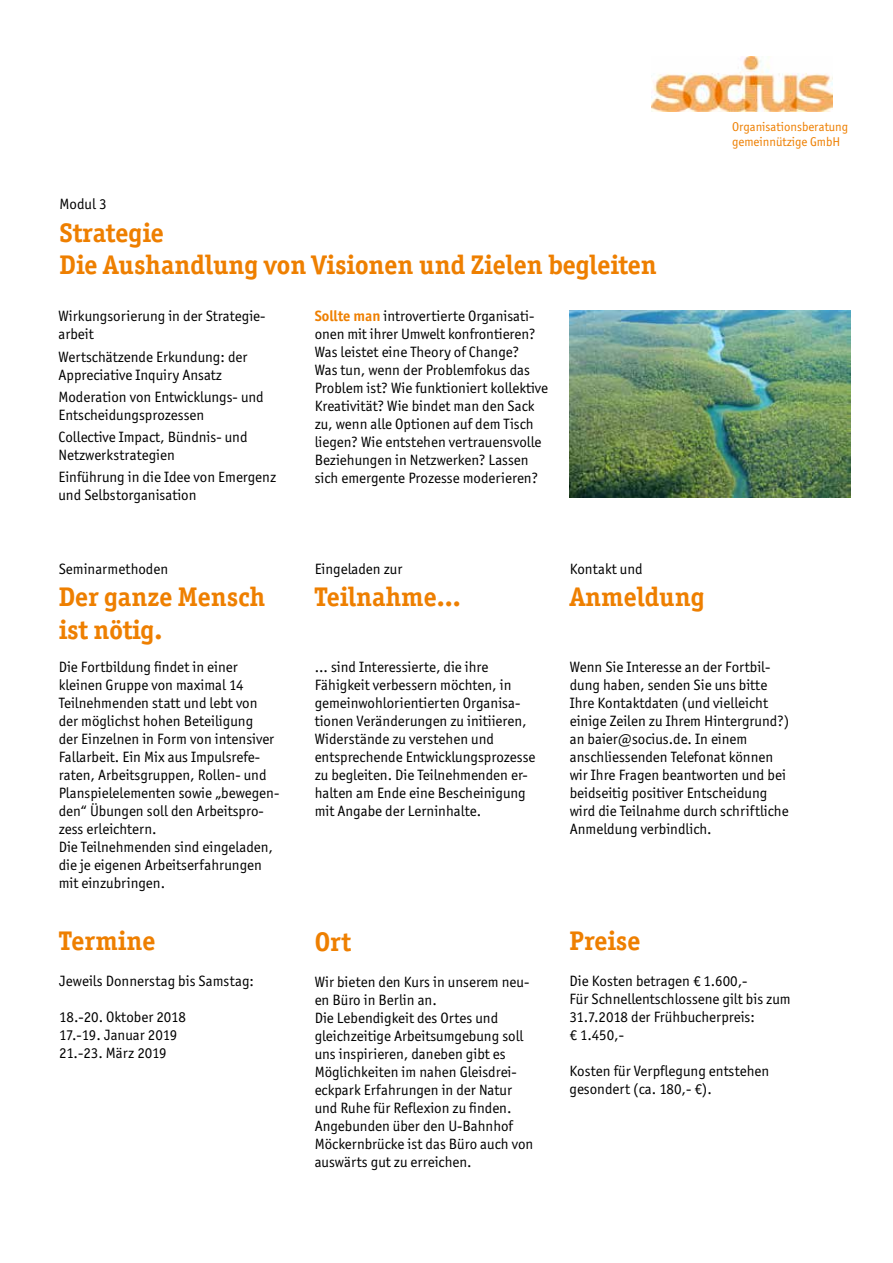
<style>
.page{position:relative;width:893px;height:1263px;background:#fff}
.page>*{position:absolute;margin:0;border:0;box-sizing:border-box;transform-origin:0 0}
.t1{font:700 27px/32.4px "Officina Ser ITC Std";color:#ee7f00}
.t2{font:15px/18px "Officina Sans ITC Std";color:#000}
.t3{font:12.75px/15.3px "Officina Sans ITC Std";color:#ee7f00}
.s1{font-weight:700;color:#ee7f00}
</style>
<div class="page">
<img style="left:651px;top:57px;width:182px;height:55px">
<img style="left:570px;top:310px;width:280px;height:187px">
<p class="t2" style="left:60px;top:195px;width:48px">Modul 3</p>
<h1 class="t1" style="left:60px;top:216px;width:599px">Strategie<br>Die Aushandlung von Visionen und Zielen begleiten</h1>
<p class="t2" style="left:58px;top:307px;width:209px">Wirkungsorierung in der Strategie&shy;arbeit</p>
<p class="t2" style="left:58px;top:347px;width:190px">Wertschätzende Erkundung: der<br>Appreciative Inquiry Ansatz</p>
<p class="t2" style="left:58px;top:388px;width:207px">Moderation von Entwicklungs- und<br>Entscheidungsprozessen</p>
<p class="t2" style="left:58px;top:428px;width:191px">Collective Impact, Bündnis- und<br>Netzwerkstrategien</p>
<p class="t2" style="left:58px;top:468px;width:219px">Einführung in die Idee von Emergenz und Selbstorganisation</p>
<p class="t2" style="left:59px;top:560px;width:111px">Seminarmethoden</p>
<h1 class="t1" style="left:59px;top:581px;width:208px">Der ganze Mensch ist nötig.</h1>
<p class="t2" style="left:315px;top:307px;width:235px"><span class="s1">Sollte man</span> introvertierte Organisati&shy;onen mit ihrer Umwelt konfrontieren?<br>Was leistet eine Theory of Change?<br>Was tun, wenn der Problemfokus das Problem ist? Wie funktioniert kollektive Kreativität? Wie bindet man den Sack zu, wenn alle Optionen auf dem Tisch liegen? Wie entstehen vertrauensvolle Beziehungen in Netzwerken? Lassen sich emergente Prozesse moderieren?</p>
<p class="t2" style="left:315px;top:560px;width:89px">Eingeladen zur</p>
<h1 class="t1" style="left:315px;top:581px;width:148px">Teilnahme...</h1>
<p class="t2" style="left:570px;top:560px;width:74px">Kontakt und</p>
<h1 class="t1" style="left:570px;top:581px;width:136px">Anmeldung</h1>
<p class="t3" style="left:732px;top:119px;width:118px">Organisationsberatung gemeinnützige GmbH</p>
<p class="t2" style="left:59px;top:658px;width:222px">Die Fortbildung findet in einer kleinen Gruppe von maximal 14<br>Teilnehmenden statt und lebt von der möglichst hohen Beteiligung<br>der Einzelnen in Form von intensiver<br>Fallarbeit. Ein Mix aus Impulsrefe&shy;raten, Arbeitsgruppen, Rollen- und<br>Planspielelementen sowie „bewegen&shy;den“ Übungen soll den Arbeitspro&shy;zess erleichtern.<br>Die Teilnehmenden sind eingeladen, die je eigenen Arbeitserfahrungen mit einzubringen.</p>
<h1 class="t1" style="left:59px;top:925px;width:98px">Termine</h1>
<p class="t2" style="left:59px;top:972px;width:196px">Jeweils Donnerstag bis Samstag:</p>
<p class="t2" style="left:59px;top:1008px;width:128px">18.-20. Oktober 2018<br>17.-19. Januar 2019<br>21.-23. März 2019</p>
<p class="t2" style="left:315px;top:658px;width:222px">... sind Interessierte, die ihre Fähigkeit verbessern möchten, in gemeinwohlorientierten Organisa&shy;tionen Veränderungen zu initiieren, Widerstände zu verstehen und entsprechende Entwicklungsprozesse zu begleiten. Die Teilnehmenden er&shy;halten am Ende eine Bescheinigung mit Angabe der Lerninhalte.</p>
<p class="t2" style="left:570px;top:657px;width:221px">Wenn Sie Interesse an der Fortbil&shy;dung haben, senden Sie uns bitte Ihre Kontaktdaten (und vielleicht einige Zeilen zu Ihrem Hintergrund?) an baier@socius.de. In einem anschliessenden Telefonat können wir Ihre Fragen beantworten und bei beidseitig positiver Entscheidung wird die Teilnahme durch schriftliche Anmeldung verbindlich.</p>
<h1 class="t1" style="left:315px;top:925px;width:38px">Ort</h1>
<p class="t2" style="left:315px;top:972px;width:220px">Wir bieten den Kurs in unserem neu&shy;en Büro in Berlin an.<br>Die Lebendigkeit des Ortes und gleichzeitige Arbeitsumgebung soll uns inspirieren, daneben gibt es<br>Möglichkeiten im nahen Gleisdrei&shy;eckpark Erfahrungen in der Natur und Ruhe für Reflexion zu finden.<br>Angebunden über den U-Bahnhof<br>Möckernbrücke ist das Büro auch von auswärts gut zu erreichen.</p>
<h1 class="t1" style="left:570px;top:924px;width:72px">Preise</h1>
<p class="t2" style="left:570px;top:972px;width:223px">Die Kosten betragen € 1.600,-<br>Für Schnellentschlossene gilt bis zum<br>31.7.2018 der Frühbucherpreis:<br>€ 1.450,-</p>
<p class="t2" style="left:570px;top:1062px;width:201px">Kosten für Verpflegung entstehen gesondert (ca. 180,- €).</p>
</div>
